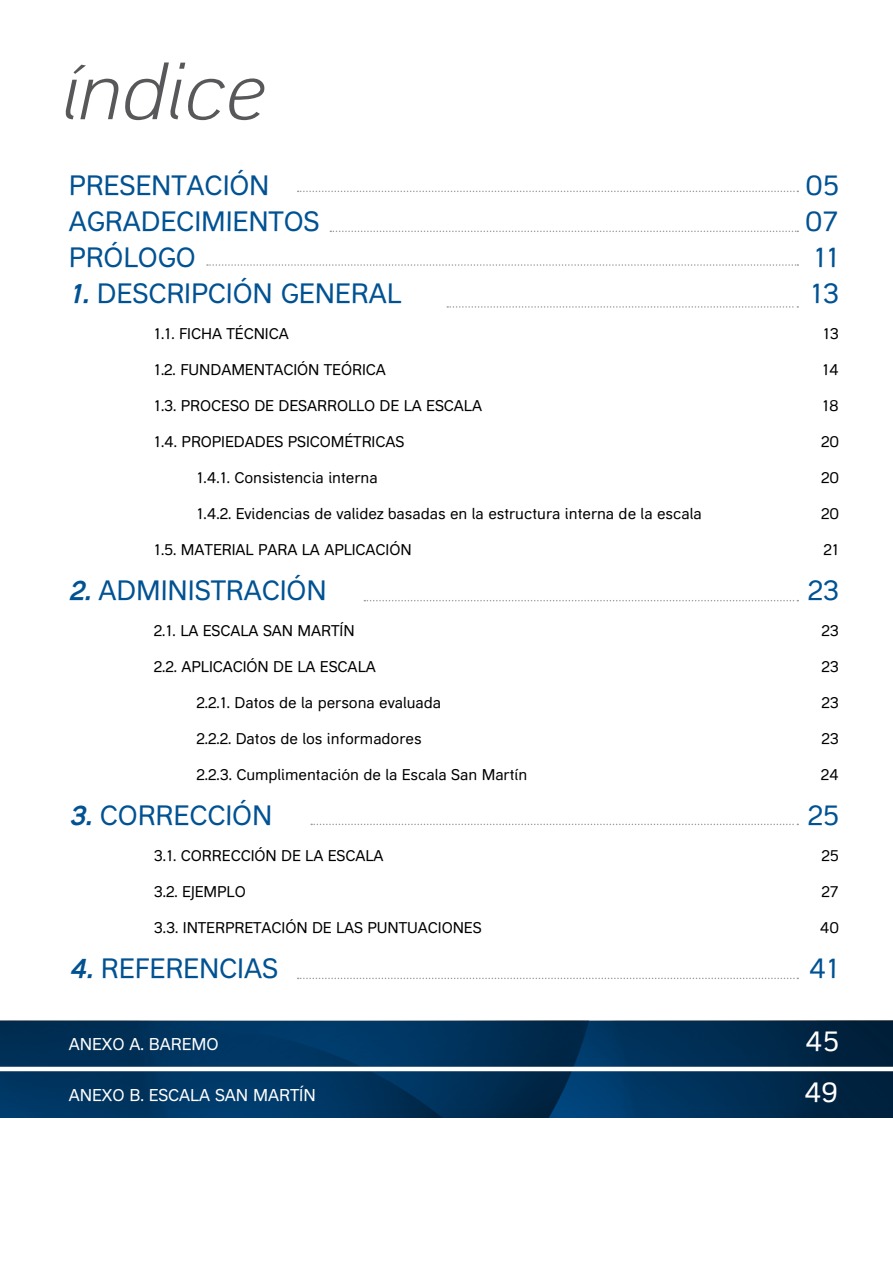
<style>
.page{position:relative;width:893px;height:1263px;background:#fff}
.page>*{position:absolute;margin:0;border:0;box-sizing:border-box;transform-origin:0 0}
.t1{font:italic 300 75px "Obline";color:#58585a}
.t2{font:27px/36px "Obline";color:#005293}
.t3{font:27px/51px "Obline";color:#fff}
.t4{font:16.5px "Obline";color:#fff}
.t5{font:15px "Obline";color:#000}
.s1{font-weight:700;font-style:italic}
</style>
<div class="page">
<svg style="left:0;top:1020px;width:893px;height:97px;background:#02335b"></svg>
<svg style="left:298px;top:191px;width:500px;height:1px"></svg>
<svg style="left:330px;top:231px;width:468px;height:1px"></svg>
<svg style="left:207px;top:264px;width:591px;height:2px"></svg>
<svg style="left:447px;top:306px;width:351px;height:2px"></svg>
<svg style="left:364px;top:600px;width:434px;height:1px"></svg>
<svg style="left:311px;top:824px;width:487px;height:1px"></svg>
<svg style="left:298px;top:978px;width:500px;height:1px"></svg>
<hr style="left:0;top:1067px;width:893px;height:4px;background:#fff">
<h1 class="t1" style="left:58px;top:47px;width:206px">índice</h1>
<h2 class="t2" style="left:69px;top:167px;width:51px">Presentaci</h2>
<h2 class="t2" style="left:229px;top:167px;width:37px">ón</h2>
<h2 class="t2" style="left:69px;top:203px;width:128px">Agradecimientos<br>PRÓ LOGO</h2>
<h2 class="t2" style="left:69px;top:275px;width:65px"><span class="s1">1.</span> Desc</h2>
<h2 class="t2" style="left:166px;top:275px;width:30px">ripci</h2>
<h2 class="t2" style="left:233px;top:275px;width:66px">ón gene</h2>
<h2 class="t2" style="left:351px;top:275px;width:36px">ral</h2>
<p class="t5" style="left:154px;top:324px;width:136px">1.1. FICHA TÉCNICA</p>
<p class="t5" style="left:154px;top:360px;width:233px">1.2. FUNDAMENTACIÓN TEÓRICA</p>
<p class="t5" style="left:154px;top:396px;width:330px">1.3. PROCESO DE DESARROLLO DE LA ESCALA</p>
<p class="t5" style="left:154px;top:432px;width:252px">1.4. PROPIEDADES PSICOMÉTRICAS</p>
<p class="t5" style="left:196px;top:468px;width:183px">1.4.1. Consistencia interna</p>
<p class="t5" style="left:196px;top:504px;width:507px">1.4.2. Evidencias de validez basadas en la estructura interna de la escala</p>
<p class="t5" style="left:154px;top:540px;width:259px">1.5. MATERIAL PARA LA APLICACIÓN</p>
<h2 class="t2" style="left:69px;top:572px;width:259px"><span class="s1">2.</span> ADMINISTRACIÓN</h2>
<p class="t5" style="left:154px;top:621px;width:202px">2.1. LA ESCALA SAN MARTÍN</p>
<p class="t5" style="left:154px;top:657px;width:223px">2.2. APLICACIÓN DE LA ESCALA</p>
<p class="t5" style="left:196px;top:693px;width:246px">2.2.1. Datos de la persona evaluada</p>
<p class="t5" style="left:196px;top:729px;width:227px">2.2.2. Datos de los informadores</p>
<p class="t5" style="left:196px;top:765px;width:332px">2.2.3. Cumplimentación de la Escala San Martín</p>
<h2 class="t2" style="left:69px;top:797px;width:205px"><span class="s1">3.</span> CORRECCIÓN</h2>
<p class="t5" style="left:154px;top:846px;width:231px">3.1. CORRECCIÓN DE LA ESCALA</p>
<p class="t5" style="left:154px;top:882px;width:93px">3.2. EJEMPLO</p>
<p class="t5" style="left:154px;top:918px;width:329px">3.3. INTERPRETACIÓN DE LAS PUNTUACIONES</p>
<h2 class="t2" style="left:69px;top:950px;width:211px"><span class="s1">4.</span> REFERENCIAS</h2>
<p class="t4" style="left:69px;top:1034px;width:151px">ANEXO A. BAREMO</p>
<p class="t4" style="left:69px;top:1085px;width:248px">ANEXO B. ESCALA SAN MARTÍN</p>
<h2 class="t2" style="left:805px;top:167px;width:35px;text-align:center">05<br>07<br>11<br>13</h2>
<p class="t5" style="left:823px;top:324px;width:18px">13</p>
<p class="t5" style="left:822px;top:360px;width:18px">14</p>
<p class="t5" style="left:822px;top:396px;width:18px">18</p>
<p class="t5" style="left:821px;top:432px;width:19px">20</p>
<p class="t5" style="left:821px;top:468px;width:19px">20</p>
<p class="t5" style="left:821px;top:504px;width:19px">20</p>
<p class="t5" style="left:823px;top:540px;width:17px">21</p>
<h2 class="t2" style="left:808px;top:572px;width:33px">23</h2>
<p class="t5" style="left:822px;top:621px;width:19px">23</p>
<p class="t5" style="left:822px;top:657px;width:19px">23</p>
<p class="t5" style="left:822px;top:693px;width:19px">23</p>
<p class="t5" style="left:822px;top:729px;width:19px">23</p>
<p class="t5" style="left:821px;top:765px;width:20px">24</p>
<h2 class="t2" style="left:808px;top:797px;width:33px">25</h2>
<p class="t5" style="left:822px;top:846px;width:19px">25</p>
<p class="t5" style="left:821px;top:882px;width:19px">27</p>
<p class="t5" style="left:820px;top:918px;width:21px">40</p>
<h2 class="t2" style="left:809px;top:950px;width:32px">41</h2>
<h2 class="t3" style="left:804px;top:1016px;width:36px">45<br>49</h2>
</div>
